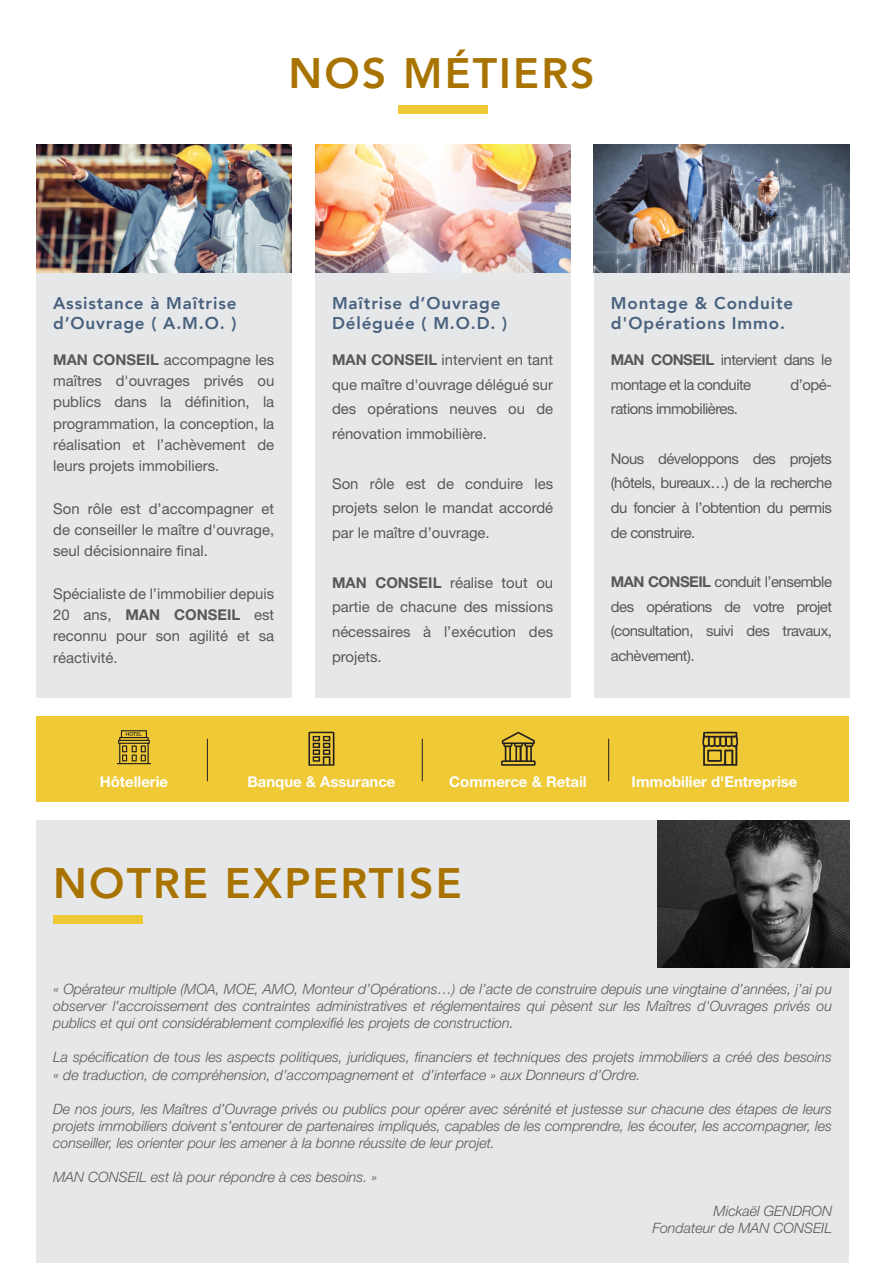
<style>
.page{position:relative;width:893px;height:1263px;background:#fff}
.page>*{position:absolute;margin:0;border:0;box-sizing:border-box;transform-origin:0 0}
.t1{font:800 42.45px "Avenir";letter-spacing:.05em;color:#a97300}
.t2{font:800 16.95px/20.4px "Avenir";letter-spacing:.05em;color:#47607d}
.t3{font:14.85px/21.3px "Helvetica Neue";color:#57585a;text-align:justify}
.t4{font:14.85px/24.6px "Helvetica Neue";letter-spacing:-.035em;color:#57585a}
.t5{font:700 14.85px "Helvetica Neue";color:#fff}
.t6{font:italic 300 14.25px/17.1px "Helvetica Neue";color:#57585a;text-align:justify}
.s1{font-weight:700}
</style>
<div class="page">
<div style="left:36px;top:821px;width:813px;height:442px;background:#e6e7e9"></div>
<img style="left:658px;top:821px;width:191px;height:146px">
<div style="left:53px;top:915px;width:89px;height:9px;background:#efc936"></div>
<div style="left:36px;top:145px;width:255px;height:553px;background:#e6e7e9"></div>
<div style="left:315px;top:145px;width:255px;height:553px;background:#e6e7e9"></div>
<div style="left:594px;top:145px;width:255px;height:553px;background:#e6e7e9"></div>
<div style="left:398px;top:105px;width:89px;height:9px;background:#efc936"></div>
<div style="left:36px;top:717px;width:813px;height:85px;background:#efc936"></div>
<svg style="left:702px;top:731px;width:36px;height:35px"></svg>
<svg style="left:501px;top:732px;width:35px;height:34px"></svg>
<svg style="left:308px;top:732px;width:26px;height:34px"></svg>
<svg style="left:117px;top:730px;width:34px;height:34px"></svg>
<hr style="left:207px;top:739px;width:1px;height:42px;background:#231f20">
<hr style="left:422px;top:739px;width:1px;height:42px;background:#231f20">
<hr style="left:608px;top:739px;width:1px;height:42px;background:#231f20">
<img style="left:315px;top:145px;width:255px;height:127px">
<img style="left:594px;top:145px;width:255px;height:127px">
<img style="left:36px;top:145px;width:255px;height:127px">
<h1 class="t1" style="left:288px;top:34px;width:308px">NOS MÉTIERS</h1>
<p class="t2" style="left:53px;top:291px;width:185px">Assistance à Maîtrise d’Ouvrage ( A.M.O. )</p>
<p class="t2" style="left:332px;top:291px;width:177px">Maîtrise d’Ouvrage<br>Déléguée ( M.O.D. )</p>
<p class="t2" style="left:611px;top:291px;width:184px">Montage &amp; Conduite d'Opérations Immo.</p>
<p class="t3" style="left:53px;top:349px;width:223px"><span class="s1">MAN CONSEIL</span> accompagne les maîtres d'ouvrages privés ou publics dans la définition, la programmation, la conception, la réalisation et l’achèvement de leurs projets immobiliers.</p>
<p class="t3" style="left:53px;top:498px;width:223px">Son rôle est d’accompagner et de conseiller le maître d'ouvrage, seul décisionnaire final.</p>
<p class="t3" style="left:53px;top:583px;width:223px">Spécialiste de l’immobilier depuis 20 ans, <span class="s1">MAN CONSEIL</span> est reconnu pour son agilité et sa réactivité.</p>
<p class="t3" style="left:332px;top:347px;width:223px;line-height:24.8px"><span class="s1">MAN CONSEIL</span> intervient en tant que maître d'ouvrage délégué sur des opérations neuves ou de rénovation immobilière.</p>
<p class="t3" style="left:332px;top:471px;width:223px;line-height:24.8px">Son rôle est de conduire les projets selon le mandat accordé par le maître d’ouvrage.</p>
<p class="t3" style="left:332px;top:570px;width:223px;line-height:24.8px"><span class="s1">MAN CONSEIL</span> réalise tout ou partie de chacune des missions nécessaires à l’exécution des projets.</p>
<p class="t4" style="left:611px;top:347px;width:223px"><span class="s1">MAN CONSEIL</span> intervient dans le montage et la conduite</p>
<p class="t3" style="left:790px;top:373px;width:43px">d’opé-</p>
<p class="t4" style="left:611px;top:396px;width:129px">rations immobilières.</p>
<p class="t3" style="left:611px;top:446px;width:223px;line-height:24.6px">Nous développons des projets (hôtels, bureaux…) de la recherche du foncier à l’obtention du permis de construire.</p>
<p class="t3" style="left:611px;top:569px;width:223px;line-height:24.6px"><span class="s1">MAN CONSEIL</span> conduit l’ensemble des opérations de votre projet (consultation, suivi des travaux, achèvement).</p>
<p class="t5" style="left:100px;top:772px;width:70px">Hôtellerie</p>
<p class="t5" style="left:247px;top:772px;width:150px">Banque &amp; Assurance</p>
<p class="t5" style="left:449px;top:772px;width:139px">Commerce &amp; Retail</p>
<p class="t5" style="left:632px;top:772px;width:167px">Immobilier d'Entreprise</p>
<h1 class="t1" style="left:53px;top:844px;width:410px">NOTRE EXPERTISE</h1>
<p class="t6" style="left:53px;top:980px;width:780px">« Opérateur multiple (MOA, MOE, AMO, Monteur d’Opérations…) de l’acte de construire depuis une vingtaine d’années, j’ai pu observer l’accroissement des contraintes administratives et réglementaires qui pèsent sur les Maîtres d'Ouvrages privés ou publics et qui ont considérablement complexifié les projets de construction.</p>
<p class="t6" style="left:53px;top:1049px;width:780px">La spécification de tous les aspects politiques, juridiques, financiers et techniques des projets immobiliers a créé des besoins « de traduction, de compréhension, d’accompagnement et d’interface » aux Donneurs d’Ordre.</p>
<p class="t6" style="left:53px;top:1100px;width:780px">De nos jours, les Maîtres d’Ouvrage privés ou publics pour opérer avec sérénité et justesse sur chacune des étapes de leurs projets immobiliers doivent s’entourer de partenaires impliqués, capables de les comprendre, les écouter, les accompagner, les conseiller, les orienter pour les amener à la bonne réussite de leur projet.</p>
<p class="t6" style="left:53px;top:1168px;width:326px">MAN CONSEIL est là pour répondre à ces besoins. »</p>
<p class="t6" style="left:652px;top:1202px;width:181px;text-align:right">Mickaël GENDRON<br>Fondateur de MAN CONSEIL</p>
</div>
